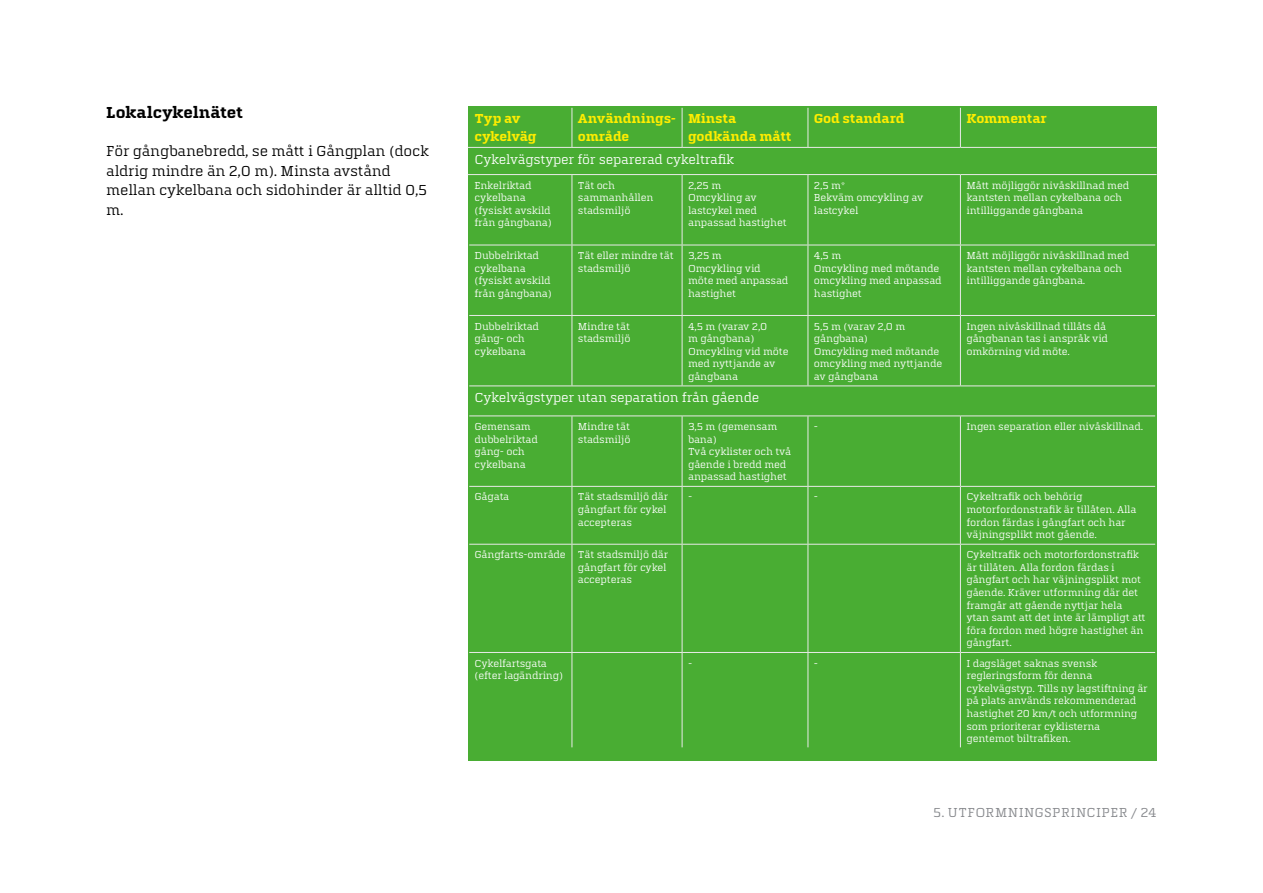
<style>
.page{position:relative;width:1263px;height:893px;background:#fff}
.page>*{position:absolute;margin:0;border:0;box-sizing:border-box;transform-origin:0 0}
.t1{font:700 16.5px "Quitador For Jarfalla";letter-spacing:-.005em;color:#000}
.t2{font:15px/19.5px "Quitador For Jarfalla";letter-spacing:-.02em;color:#000}
.t3{font:13.5px "Quitador For Jarfalla";letter-spacing:-.02em;color:#fff}
.t4{font:700 13.5px/18px "Quitador For Jarfalla";letter-spacing:-.015em;color:#ffed00}
.t5{font:13.5px "Quitador For Jarfalla";letter-spacing:.025em;color:#86888c}
.t6{font:10.5px/12.6px "Quitador For Jarfalla";letter-spacing:-.02em;color:#fff}
</style>
<div class="page">
<div style="left:468px;top:106px;width:689px;height:654px;background:#49ad33"></div>
<hr style="left:572px;top:108px;width:1px;height:39px;background:#e9eae8">
<hr style="left:682px;top:108px;width:1px;height:39px;background:#e9eae8">
<hr style="left:807px;top:108px;width:1px;height:39px;background:#e9eae8">
<hr style="left:960px;top:108px;width:1px;height:39px;background:#e9eae8">
<hr style="left:468px;top:147px;width:104px;height:1px;background:#e9eae8">
<hr style="left:572px;top:147px;width:110px;height:1px;background:#e9eae8">
<hr style="left:682px;top:147px;width:126px;height:1px;background:#e9eae8">
<hr style="left:808px;top:147px;width:152px;height:1px;background:#e9eae8">
<hr style="left:960px;top:147px;width:197px;height:1px;background:#e9eae8">
<hr style="left:468px;top:174px;width:104px;height:1px;background:#e9eae8">
<hr style="left:572px;top:174px;width:110px;height:1px;background:#e9eae8">
<hr style="left:572px;top:175px;width:1px;height:70px;background:#e9eae8">
<hr style="left:682px;top:174px;width:126px;height:1px;background:#e9eae8">
<hr style="left:682px;top:175px;width:1px;height:70px;background:#e9eae8">
<hr style="left:808px;top:174px;width:152px;height:1px;background:#e9eae8">
<hr style="left:807px;top:175px;width:1px;height:70px;background:#e9eae8">
<hr style="left:960px;top:174px;width:197px;height:1px;background:#e9eae8">
<hr style="left:960px;top:175px;width:1px;height:70px;background:#e9eae8">
<hr style="left:469px;top:245px;width:103px;height:1px;background:#e9eae8">
<hr style="left:572px;top:245px;width:110px;height:1px;background:#e9eae8">
<hr style="left:572px;top:245px;width:1px;height:70px;background:#e9eae8">
<hr style="left:682px;top:245px;width:126px;height:1px;background:#e9eae8">
<hr style="left:682px;top:245px;width:1px;height:70px;background:#e9eae8">
<hr style="left:808px;top:245px;width:152px;height:1px;background:#e9eae8">
<hr style="left:807px;top:245px;width:1px;height:70px;background:#e9eae8">
<hr style="left:960px;top:245px;width:195px;height:1px;background:#e9eae8">
<hr style="left:960px;top:245px;width:1px;height:70px;background:#e9eae8">
<hr style="left:469px;top:315px;width:103px;height:1px;background:#e9eae8">
<hr style="left:572px;top:315px;width:110px;height:1px;background:#e9eae8">
<hr style="left:572px;top:316px;width:1px;height:70px;background:#e9eae8">
<hr style="left:682px;top:315px;width:126px;height:1px;background:#e9eae8">
<hr style="left:682px;top:316px;width:1px;height:70px;background:#e9eae8">
<hr style="left:808px;top:315px;width:152px;height:1px;background:#e9eae8">
<hr style="left:807px;top:316px;width:1px;height:70px;background:#e9eae8">
<hr style="left:960px;top:315px;width:195px;height:1px;background:#e9eae8">
<hr style="left:960px;top:316px;width:1px;height:70px;background:#e9eae8">
<hr style="left:469px;top:386px;width:103px;height:1px;background:#e9eae8">
<hr style="left:572px;top:386px;width:110px;height:1px;background:#e9eae8">
<hr style="left:682px;top:386px;width:126px;height:1px;background:#e9eae8">
<hr style="left:808px;top:386px;width:152px;height:1px;background:#e9eae8">
<hr style="left:960px;top:386px;width:195px;height:1px;background:#e9eae8">
<hr style="left:469px;top:416px;width:103px;height:1px;background:#e9eae8">
<hr style="left:572px;top:416px;width:110px;height:1px;background:#e9eae8">
<hr style="left:572px;top:416px;width:1px;height:70px;background:#e9eae8">
<hr style="left:682px;top:416px;width:126px;height:1px;background:#e9eae8">
<hr style="left:682px;top:416px;width:1px;height:70px;background:#e9eae8">
<hr style="left:808px;top:416px;width:152px;height:1px;background:#e9eae8">
<hr style="left:807px;top:416px;width:1px;height:70px;background:#e9eae8">
<hr style="left:960px;top:416px;width:195px;height:1px;background:#e9eae8">
<hr style="left:960px;top:416px;width:1px;height:70px;background:#e9eae8">
<hr style="left:469px;top:486px;width:103px;height:1px;background:#e9eae8">
<hr style="left:572px;top:486px;width:110px;height:1px;background:#e9eae8">
<hr style="left:572px;top:487px;width:1px;height:57px;background:#e9eae8">
<hr style="left:682px;top:486px;width:126px;height:1px;background:#e9eae8">
<hr style="left:682px;top:487px;width:1px;height:57px;background:#e9eae8">
<hr style="left:808px;top:486px;width:152px;height:1px;background:#e9eae8">
<hr style="left:807px;top:487px;width:1px;height:57px;background:#e9eae8">
<hr style="left:960px;top:486px;width:195px;height:1px;background:#e9eae8">
<hr style="left:960px;top:487px;width:1px;height:57px;background:#e9eae8">
<hr style="left:469px;top:544px;width:103px;height:1px;background:#e9eae8">
<hr style="left:572px;top:544px;width:110px;height:1px;background:#e9eae8">
<hr style="left:572px;top:545px;width:1px;height:107px;background:#e9eae8">
<hr style="left:682px;top:544px;width:126px;height:1px;background:#e9eae8">
<hr style="left:682px;top:545px;width:1px;height:107px;background:#e9eae8">
<hr style="left:808px;top:544px;width:152px;height:1px;background:#e9eae8">
<hr style="left:807px;top:545px;width:1px;height:107px;background:#e9eae8">
<hr style="left:960px;top:544px;width:195px;height:1px;background:#e9eae8">
<hr style="left:960px;top:545px;width:1px;height:107px;background:#e9eae8">
<hr style="left:469px;top:652px;width:103px;height:1px;background:#e9eae8">
<hr style="left:572px;top:652px;width:110px;height:1px;background:#e9eae8">
<hr style="left:572px;top:653px;width:1px;height:94px;background:#e9eae8">
<hr style="left:682px;top:652px;width:126px;height:1px;background:#e9eae8">
<hr style="left:682px;top:653px;width:1px;height:94px;background:#e9eae8">
<hr style="left:808px;top:652px;width:152px;height:1px;background:#e9eae8">
<hr style="left:807px;top:653px;width:1px;height:94px;background:#e9eae8">
<hr style="left:960px;top:652px;width:195px;height:1px;background:#e9eae8">
<hr style="left:960px;top:653px;width:1px;height:94px;background:#e9eae8">
<h1 class="t1" style="left:106px;top:104px;width:138px">Lokalcykelnätet</h1>
<h2 class="t2" style="left:106px;top:141px;width:324px">För gångbanebredd, se mått i Gångplan (dock aldrig mindre än 2,0 m). Minsta avstånd mellan cykelbana och sidohinder är alltid 0,5 m.</h2>
<p class="t4" style="left:474px;top:110px;width:64px">Typ av cykelväg</p>
<p class="t4" style="left:578px;top:110px;width:100px">Användnings&shy;område</p>
<p class="t4" style="left:688px;top:110px;width:105px">Minsta godkända mått</p>
<p class="t4" style="left:814px;top:110px;width:92px">God standard</p>
<p class="t4" style="left:966px;top:110px;width:82px">Kommentar</p>
<p class="t3" style="left:474px;top:152px;width:261px">Cykelvägstyper för separerad cykeltrafik</p>
<p class="t6" style="left:474px;top:179px;width:79px">Enkelriktad cykelbana (fysiskt avskild från gångbana)</p>
<p class="t6" style="left:578px;top:179px;width:77px">Tät och sammanhållen stadsmiljö</p>
<p class="t6" style="left:688px;top:179px;width:100px">2,25 m<br>Omcykling av lastcykel med anpassad hastighet</p>
<p class="t6" style="left:814px;top:179px;width:111px">2,5 m*<br>Bekväm omcykling av lastcykel</p>
<p class="t6" style="left:966px;top:179px;width:164px">Mått möjliggör nivåskillnad med kantsten mellan cykelbana och intilliggande gångbana</p>
<p class="t6" style="left:474px;top:249px;width:79px">Dubbelriktad cykelbana (fysiskt avskild från gångbana)</p>
<p class="t6" style="left:578px;top:249px;width:97px">Tät eller mindre tät stadsmiljö</p>
<p class="t6" style="left:688px;top:249px;width:102px">3,25 m<br>Omcykling vid möte med anpassad hastighet</p>
<p class="t6" style="left:814px;top:249px;width:129px">4,5 m<br>Omcykling med mötande omcykling med anpassad hastighet</p>
<p class="t6" style="left:966px;top:249px;width:164px">Mått möjliggör nivåskillnad med kantsten mellan cykelbana och intilliggande gångbana.</p>
<p class="t6" style="left:474px;top:320px;width:66px">Dubbelriktad gång- och cykelbana</p>
<p class="t6" style="left:578px;top:320px;width:54px">Mindre tät stadsmiljö</p>
<p class="t6" style="left:688px;top:320px;width:102px">4,5 m (varav 2,0<br>m gångbana)<br>Omcykling vid möte med nyttjande av gångbana</p>
<p class="t6" style="left:814px;top:320px;width:130px">5,5 m (varav 2,0 m gångbana)<br>Omcykling med mötande omcykling med nyttjande av gångbana</p>
<p class="t6" style="left:966px;top:320px;width:143px">Ingen nivåskillnad tillåts då gångbanan tas i anspråk vid omkörning vid möte.</p>
<p class="t3" style="left:474px;top:391px;width:286px">Cykelvägstyper utan separation från gående</p>
<p class="t6" style="left:474px;top:420px;width:65px">Gemensam dubbelriktad gång- och cykelbana</p>
<p class="t6" style="left:578px;top:420px;width:54px">Mindre tät stadsmiljö</p>
<p class="t6" style="left:688px;top:420px;width:105px">3,5 m (gemensam bana)<br>Två cyklister och två gående i bredd med anpassad hastighet</p>
<p class="t6" style="left:814px;top:420px;width:6px">-</p>
<p class="t6" style="left:966px;top:420px;width:178px">Ingen separation eller nivåskillnad.</p>
<p class="t6" style="left:474px;top:491px;width:36px">Gågata</p>
<p class="t6" style="left:578px;top:491px;width:92px">Tät stadsmiljö där gångfart för cykel accepteras</p>
<p class="t6" style="left:688px;top:491px;width:6px">-</p>
<p class="t6" style="left:814px;top:491px;width:6px">-</p>
<p class="t6" style="left:966px;top:491px;width:172px">Cykeltrafik och behörig motorfordonstrafik är tillåten. Alla fordon färdas i gångfart och har väjningsplikt mot gående.</p>
<p class="t6" style="left:578px;top:548px;width:92px;text-indent:-103px">Gångfarts-område Tät stadsmiljö där gångfart för cykel accepteras</p>
<p class="t6" style="left:966px;top:548px;width:181px">Cykeltrafik och motorfordonstrafik är tillåten. Alla fordon färdas i gångfart och har väjningsplikt mot gående. Kräver utformning där det framgår att gående nyttjar hela ytan samt att det inte är lämpligt att föra fordon med högre hastighet än gångfart.</p>
<p class="t6" style="left:474px;top:657px;width:90px">Cykelfartsgata (efter lagändring)</p>
<p class="t6" style="left:688px;top:657px;width:6px">-</p>
<p class="t6" style="left:814px;top:657px;width:6px">-</p>
<p class="t6" style="left:966px;top:657px;width:183px">I dagsläget saknas svensk regleringsform för denna cykelvägstyp. Tills ny lagstiftning är på plats används rekommenderad hastighet 20 km/t och utformning som prioriterar cyklisterna gentemot biltrafiken.</p>
<p class="t5" style="left:933px;top:805px;width:35px">5. Utfo</p>
<p class="t5" style="left:985px;top:805px;width:173px">rmningsprinciper / 24</p>
</div>
